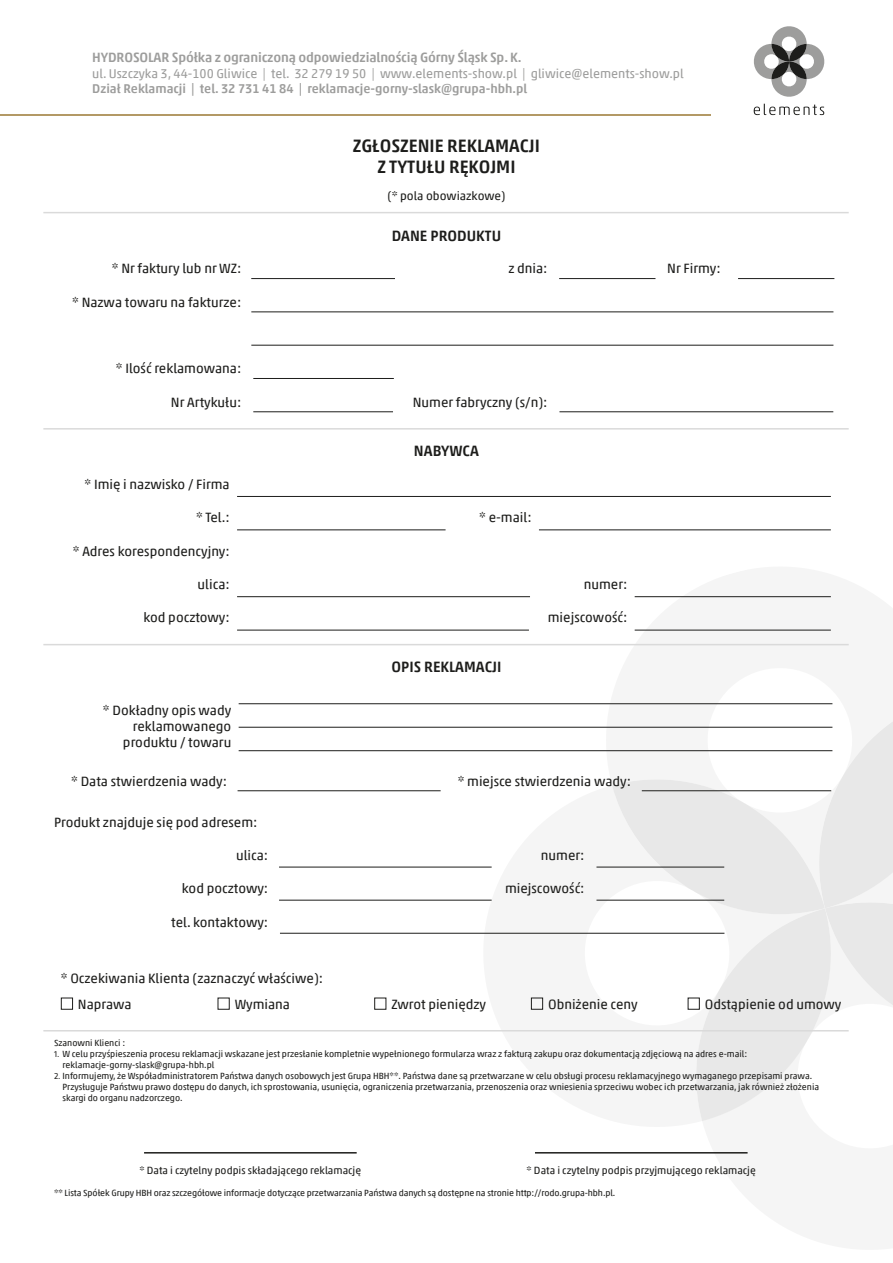
<style>
.page{position:relative;width:893px;height:1263px;background:#fff}
.page>*{position:absolute;margin:0;border:0;box-sizing:border-box;transform-origin:0 0}
.t1{font:500 18px/21.6px "Akko Pro";color:#1d1d1b;text-align:center}
.t2{font:500 15px "Akko Pro";color:#1d1d1b}
.t3{font:13.5px/16.2px "Akko Pro";color:#1d1d1b;text-align:right}
.t4{font:500 13.5px "Akko Pro";letter-spacing:-.01em;color:#9d9d9c}
.t5{font:12.75px "Akko Pro";color:#9d9d9c}
.t6{font:500 12.75px "Akko Pro";color:#9d9d9c}
.t7{font:12px "Akko Pro";color:#1d1d1b}
.t8{font:10.5px "Akko Pro";color:#1d1d1b}
.t9{font:9px/10.8px "Akko Pro";color:#1d1d1b}
.s1{font-family:"GC Klavika"}
</style>
<div class="page">
<svg style="left:600px;top:596px;width:249px;height:156px;fill:#f5f5f5"></svg>
<svg style="left:612px;top:684px;width:281px;height:437px"></svg>
<hr style="left:251px;top:278px;width:144px;height:1px;background:#1d1d1b">
<hr style="left:559px;top:278px;width:96px;height:1px;background:#1d1d1b">
<hr style="left:738px;top:278px;width:96px;height:1px;background:#1d1d1b">
<hr style="left:251px;top:311px;width:582px;height:1px;background:#1d1d1b">
<hr style="left:251px;top:345px;width:582px;height:1px;background:#1d1d1b">
<hr style="left:253px;top:378px;width:141px;height:1px;background:#1d1d1b">
<hr style="left:253px;top:411px;width:140px;height:1px;background:#1d1d1b">
<hr style="left:559px;top:411px;width:274px;height:1px;background:#1d1d1b">
<hr style="left:237px;top:496px;width:594px;height:1px;background:#1d1d1b">
<hr style="left:237px;top:529px;width:209px;height:1px;background:#1d1d1b">
<hr style="left:539px;top:529px;width:292px;height:1px;background:#1d1d1b">
<hr style="left:237px;top:596px;width:293px;height:1px;background:#1d1d1b">
<hr style="left:635px;top:596px;width:196px;height:1px;background:#1d1d1b">
<hr style="left:237px;top:630px;width:292px;height:1px;background:#1d1d1b">
<hr style="left:635px;top:630px;width:196px;height:1px;background:#1d1d1b">
<hr style="left:239px;top:703px;width:593px;height:1px;background:#1d1d1b">
<hr style="left:239px;top:727px;width:593px;height:1px;background:#1d1d1b">
<hr style="left:239px;top:750px;width:593px;height:1px;background:#1d1d1b">
<hr style="left:238px;top:790px;width:203px;height:1px;background:#1d1d1b">
<hr style="left:642px;top:790px;width:189px;height:1px;background:#1d1d1b">
<hr style="left:144px;top:1152px;width:213px;height:1px;background:#1d1d1b">
<hr style="left:535px;top:1152px;width:213px;height:1px;background:#1d1d1b">
<hr style="left:279px;top:867px;width:213px;height:1px;background:#1d1d1b">
<hr style="left:596px;top:867px;width:128px;height:1px;background:#1d1d1b">
<hr style="left:279px;top:900px;width:213px;height:1px;background:#1d1d1b">
<hr style="left:596px;top:900px;width:128px;height:1px;background:#1d1d1b">
<hr style="left:280px;top:933px;width:444px;height:1px;background:#1d1d1b">
<div style="left:61px;top:998px;width:12px;height:12px;border:1px solid #1d1d1b"></div>
<div style="left:218px;top:998px;width:12px;height:12px;border:1px solid #1d1d1b"></div>
<div style="left:374px;top:998px;width:12px;height:12px;border:1px solid #1d1d1b"></div>
<div style="left:531px;top:998px;width:12px;height:12px;border:1px solid #1d1d1b"></div>
<div style="left:688px;top:998px;width:12px;height:12px;border:1px solid #1d1d1b"></div>
<hr style="left:43px;top:212px;width:806px;height:1px;background:#dadada">
<hr style="left:43px;top:428px;width:806px;height:2px;background:#dadada">
<hr style="left:43px;top:644px;width:806px;height:1px;background:#dadada">
<hr style="left:43px;top:1030px;width:806px;height:1px;background:#dadada">
<svg style="left:754px;top:104px;width:70px;height:11px"></svg>
<svg style="left:753px;top:26px;width:72px;height:71px"></svg>
<hr style="left:0;top:114px;width:710px;height:1px;background:#b39965">
<h3 class="t4" style="left:92px;top:49px;width:431px">HYDROSOLAR Spółka z ograniczoną odpowiedzialnością Górny Śląsk Sp. K.</h3>
<h3 class="t5" style="left:92px;top:65px;width:593px">ul. Uszczyka 3, 44-100 Gliwice | tel. 32 279 19 50 | www.elements-show.pl | gliwice@elements-show.pl</h3>
<h3 class="t6" style="left:92px;top:81px;width:436px">Dział Reklamacji | tel. 32 731 41 84 | reklamacje-gorny-slask@grupa-hbh.pl</h3>
<h1 class="t1" style="left:353px;top:134px;width:189px">ZGŁOSZENIE REKLAMACJI<br>Z TYTUŁU RĘKOJMI</h1>
<h3 class="t7" style="left:387px;top:189px;width:120px">(* pola obowiazkowe)</h3>
<h2 class="t2" style="left:392px;top:227px;width:111px">DANE PRODUKTU</h2>
<h3 class="t3" style="left:112px;top:260px;width:131px">* Nr faktury lub nr WZ:</h3>
<h3 class="t3" style="left:508px;top:260px;width:41px">z dnia:</h3>
<h3 class="t3" style="left:667px;top:260px;width:55px">Nr Firmy:</h3>
<h3 class="t3" style="left:72px;top:294px;width:171px">* Nazwa towaru na fakturze:</h3>
<h3 class="t3" style="left:116px;top:360px;width:127px">* Ilość reklamowana:</h3>
<h3 class="t3" style="left:171px;top:394px;width:72px">Nr Artykułu:</h3>
<h3 class="t3" style="left:413px;top:394px;width:136px">Numer fabryczny (s/n):</h3>
<h2 class="t2" style="left:414px;top:442px;width:67px">NABYWCA</h2>
<h3 class="t3" style="left:85px;top:476px;width:147px">* Imię i nazwisko / Firma</h3>
<h3 class="t3" style="left:196px;top:509px;width:35px">* Tel.:</h3>
<h3 class="t3" style="left:479px;top:509px;width:54px">* e-mail:</h3>
<h3 class="t3" style="left:73px;top:543px;width:158px">* Adres korespondencyjny:</h3>
<h3 class="t3" style="left:198px;top:576px;width:34px">ulica:</h3>
<h3 class="t3" style="left:584px;top:576px;width:45px">numer:</h3>
<h3 class="t3" style="left:143px;top:609px;width:88px">kod pocztowy:</h3>
<h3 class="t3" style="left:548px;top:609px;width:81px">miejscowość:</h3>
<h2 class="t2" style="left:391px;top:658px;width:111px">OPIS REKLAMACJI</h2>
<h3 class="t3" style="left:103px;top:701px;width:130px">* Dokładny opis wady reklamowanego produktu / towaru</h3>
<h3 class="t3" style="left:71px;top:773px;width:157px">* Data stwierdzenia wady:</h3>
<h3 class="t3" style="left:458px;top:773px;width:175px">* miejsce stwierdzenia wady:</h3>
<h3 class="t3" style="left:54px;top:814px;width:205px">Produkt znajduje się pod adresem:</h3>
<h3 class="t3" style="left:236px;top:847px;width:34px">ulica:</h3>
<h3 class="t3" style="left:541px;top:847px;width:45px">numer:</h3>
<h3 class="t3" style="left:182px;top:880px;width:88px">kod pocztowy:</h3>
<h3 class="t3" style="left:505px;top:880px;width:81px">miejscowość:</h3>
<h3 class="t3" style="left:171px;top:913px;width:98px">tel. kontaktowy:</h3>
<h3 class="t3" style="left:78px;top:965px;width:247px;line-height:25.5px;text-align:left;text-indent:-17px">* Oczekiwania Klienta (zaznaczyć właściwe):<br>Naprawa</h3>
<h3 class="t3" style="left:235px;top:996px;width:57px">Wymiana</h3>
<h3 class="t3" style="left:391px;top:996px;width:96px">Zwrot pieniędzy</h3>
<h3 class="t3" style="left:548px;top:996px;width:91px">Obniżenie ceny</h3>
<h3 class="t3" style="left:705px;top:996px;width:138px">Odstąpienie od umowy</h3>
<p class="t9" style="left:54px;top:1038px;width:73px">Szanowni Klienci :</p>
<p class="t9" style="left:63px;top:1049px;width:686px;text-indent:-9px"><span class="s1">1.</span> W celu przyśpieszenia procesu reklamacji wskazane jest przesłanie kompletnie wypełnionego formularza wraz z fakturą zakupu oraz dokumentacją zdjęciową na adres e-mail: reklamacje-gorny-slask@grupa-hbh.pl</p>
<p class="t9" style="left:63px;top:1070px;width:758px;text-indent:-9px"><span class="s1">2.</span> Informujemy, że Współadministratorem Państwa danych osobowych jest Grupa HBH**. Państwa dane są przetwarzane w celu obsługi procesu reklamacyjnego wymaganego przepisami prawa.<br>Przysługuje Państwu prawo dostępu do danych, ich sprostowania, usunięcia, ograniczenia przetwarzania, przenoszenia oraz wniesienia sprzeciwu wobec ich przetwarzania, jak również złożenia skargi do organu nadzorczego.</p>
<p class="t8" style="left:139px;top:1163px;width:223px">* Data i czytelny podpis składającego reklamację</p>
<p class="t8" style="left:527px;top:1163px;width:231px">* Data i czytelny podpis przyjmującego reklamację</p>
<p class="t9" style="left:54px;top:1188px;width:563px">** Lista Spółek Grupy HBH oraz szczegółowe informacje dotyczące przetwarzania Państwa danych są dostępne na stronie http://rodo.grupa-hbh.pl.</p>
</div>
